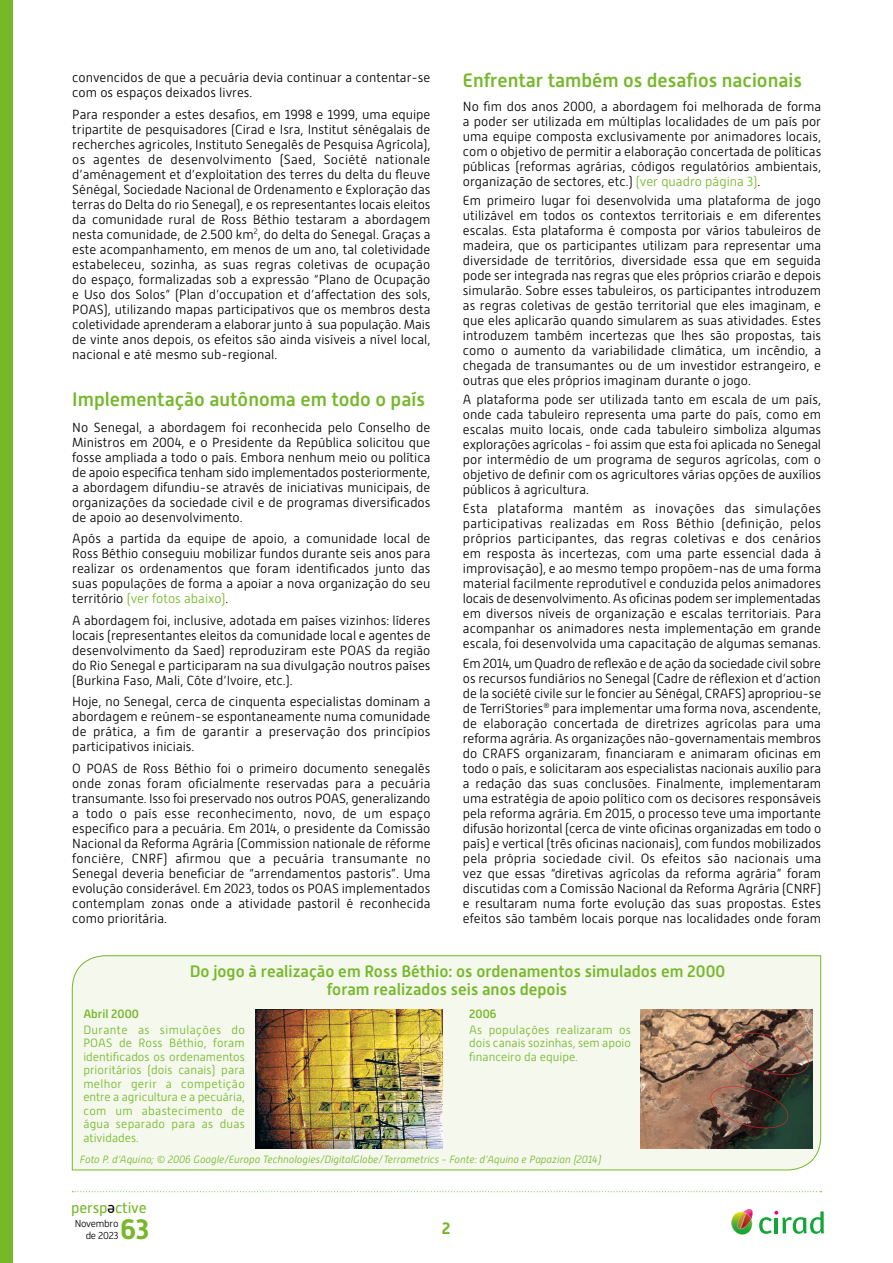
<style>
.page{position:relative;width:893px;height:1263px;background:#fff}
.page>*{position:absolute;margin:0;border:0;box-sizing:border-box;transform-origin:0 0}
.t1{font:700 27.9px "Alwyn New";color:#76b82a}
.T1_LL{font:500 19.5px "Alwyn New";color:#76b82a}
.TXT_COURANT_LL{font:500 16.5px/18px "Alwyn New";color:#76b82a}
.t2{font:700 16.5px "Alwyn New";color:#76b82a}
.t3{font:15.15px "Alwyn New";letter-spacing:-.01em;color:#76b82a}
.t4{font:15.15px "Alwyn New";color:#000}
.TXT_COURANT_LL-2{font:300 13.2px/15px "Alwyn New";color:#000;text-align:justify}
.TXT_COURANT_LL-3{font:300 12px/13.5px "Alwyn New";color:#76b82a;text-align:justify}
.TXT_COURANT_LL-4{font:500 12px "Alwyn New";color:#76b82a}
.TXT_COURANT_LL-5{font:italic 300 10.5px "Alwyn New";color:#76b82a}
.t5{font:300 10.05px/12px "Alwyn New";letter-spacing:-.025em;color:#000;text-align:right}
.s1{color:#76b82a}
</style>
<div class="page">
<svg style="left:72px;top:1191px;width:750px;height:1px"></svg>
<div style="left:0;top:0;width:13px;height:1263px;background:#76b82a"></div>
<svg style="left:731px;top:1209px;width:22px;height:26px"></svg>
<svg style="left:759px;top:1211px;width:65px;height:23px"></svg>
<div style="left:72px;top:955px;width:749px;height:215px;background:#f4f8ed"></div>
<img style="left:256px;top:1009px;width:186px;height:140px">
<img style="left:641px;top:1009px;width:171px;height:140px">
<p class="T1_LL" style="left:463px;top:69px;width:341px">Enfrentar também os desafios nacionais</p>
<p class="TXT_COURANT_LL-2" style="left:463px;top:99px;width:360px">No fim dos anos 2000, a abordagem foi melhorada de forma a poder ser utilizada em múltiplas localidades de um país por uma equipe composta exclusivamente por animadores locais, com o objetivo de permitir a elaboração concertada de políticas públicas (reformas agrárias, códigos regulatórios ambientais, organização de sectores, etc.) <span class="s1">(ver quadro página 3)</span>.</p>
<p class="TXT_COURANT_LL-2" style="left:463px;top:193px;width:360px">Em primeiro lugar foi desenvolvida uma plataforma de jogo utilizável em todos os contextos territoriais e em diferentes escalas. Esta plataforma é composta por vários tabuleiros de madeira, que os participantes utilizam para representar uma diversidade de territórios, diversidade essa que em seguida pode ser integrada nas regras que eles próprios criarão e depois simularão. Sobre esses tabuleiros, os participantes introduzem as regras coletivas de gestão territorial que eles imaginam, e que eles aplicarão quando simularem as suas atividades. Estes introduzem também incertezas que lhes são propostas, tais como o aumento da variabilidade climática, um incêndio, a chegada de transumantes ou de um investidor estrangeiro, e outras que eles próprios imaginam durante o jogo.</p>
<p class="TXT_COURANT_LL-2" style="left:463px;top:392px;width:360px">A plataforma pode ser utilizada tanto em escala de um país, onde cada tabuleiro representa uma parte do país, como em escalas muito locais, onde cada tabuleiro simboliza algumas explorações agrícolas - foi assim que esta foi aplicada no Senegal por intermédio de um programa de seguros agrícolas, com o objetivo de definir com os agricultores várias opções de auxílios públicos à agricultura.</p>
<p class="TXT_COURANT_LL-2" style="left:463px;top:501px;width:360px">Esta plataforma mantém as inovações das simulações participativas realizadas em Ross Béthio (definição, pelos próprios participantes, das regras coletivas e dos cenários em resposta às incertezas, com uma parte essencial dada à improvisação), e ao mesmo tempo propõem-nas de uma forma material facilmente reprodutível e conduzida pelos animadores locais de desenvolvimento. As oficinas podem ser implementadas em diversos níveis de organização e escalas territoriais. Para acompanhar os animadores nesta implementação em grande escala, foi desenvolvida uma capacitação de algumas semanas.</p>
<p class="TXT_COURANT_LL-2" style="left:463px;top:656px;width:360px">Em 2014, um Quadro de reflexão e de ação da sociedade civil sobre os recursos fundiários no Senegal (Cadre de réflexion et d’action de la société civile sur le foncier au Sénégal, CRAFS) apropriou-se de TerriStories<sup>®</sup> para implementar uma forma nova, ascendente, de elaboração concertada de diretrizes agrícolas para uma reforma agrária. As organizações não-governamentais membros do CRAFS organizaram, financiaram e animaram oficinas em todo o país, e solicitaram aos especialistas nacionais auxílio para a redação das suas conclusões. Finalmente, implementaram uma estratégia de apoio político com os decisores responsáveis pela reforma agrária. Em 2015, o processo teve uma importante difusão horizontal (cerca de vinte oficinas organizadas em todo o país) e vertical (três oficinas nacionais), com fundos mobilizados pela própria sociedade civil. Os efeitos são nacionais uma vez que essas “diretivas agrícolas da reforma agrária” foram discutidas com a Comissão Nacional da Reforma Agrária (CNRF) e resultaram numa forte evolução das suas propostas. Estes efeitos são também locais porque nas localidades onde foram</p>
<p class="TXT_COURANT_LL" style="left:327px;top:962px;width:400px;text-indent:-137px">Do jogo à realização em Ross Béthio: os ordenamentos simulados em 2000 foram realizados seis anos depois</p>
<p class="TXT_COURANT_LL-2" style="left:72px;top:70px;width:360px">convencidos de que a pecuária devia continuar a contentar-se com os espaços deixados livres.</p>
<p class="TXT_COURANT_LL-2" style="left:72px;top:107px;width:360px">Para responder a estes desafios, em 1998 e 1999, uma equipe tripartite de pesquisadores (Cirad e Isra, Institut sénégalais de recherches agricoles, Instituto Senegalês de Pesquisa Agrícola), os agentes de desenvolvimento (Saed, Société nationale d’aménagement et d’exploitation des terres du delta du fleuve Sénégal, Sociedade Nacional de Ordenamento e Exploração das terras do Delta do rio Senegal), e os representantes locais eleitos da comunidade rural de Ross Béthio testaram a abordagem nesta comunidade, de 2.500 km<sup>2</sup>, do delta do Senegal. Graças a este acompanhamento, em menos de um ano, tal coletividade estabeleceu, sozinha, as suas regras coletivas de ocupação do espaço, formalizadas sob a expressão “Plano de Ocupação e Uso dos Solos” (Plan d’occupation et d’affectation des sols, POAS), utilizando mapas participativos que os membros desta coletividade aprenderam a elaborar junto à sua população. Mais de vinte anos depois, os efeitos são ainda visíveis a nível local, nacional e até mesmo sub-regional.</p>
<p class="T1_LL" style="left:72px;top:388px;width:354px">Implementação autônoma em todo o país</p>
<p class="TXT_COURANT_LL-2" style="left:72px;top:420px;width:360px">No Senegal, a abordagem foi reconhecida pelo Conselho de Ministros em 2004, e o Presidente da República solicitou que fosse ampliada a todo o país. Embora nenhum meio ou política de apoio específica tenham sido implementados posteriormente, a abordagem difundiu-se através de iniciativas municipais, de organizações da sociedade civil e de programas diversificados de apoio ao desenvolvimento.</p>
<p class="TXT_COURANT_LL-2" style="left:72px;top:531px;width:360px">Após a partida da equipe de apoio, a comunidade local de Ross Béthio conseguiu mobilizar fundos durante seis anos para realizar os ordenamentos que foram identificados junto das suas populações de forma a apoiar a nova organização do seu território <span class="s1">(ver fotos abaixo)</span>.</p>
<p class="TXT_COURANT_LL-2" style="left:72px;top:613px;width:360px">A abordagem foi, inclusive, adotada em países vizinhos: líderes locais (representantes eleitos da comunidade local e agentes de desenvolvimento da Saed) reproduziram este POAS da região do Rio Senegal e participaram na sua divulgação noutros países (Burkina Faso, Mali, Côte d’Ivoire, etc.).</p>
<p class="TXT_COURANT_LL-2" style="left:72px;top:694px;width:360px">Hoje, no Senegal, cerca de cinquenta especialistas dominam a abordagem e reúnem-se espontaneamente numa comunidade de prática, a fim de garantir a preservação dos princípios participativos iniciais.</p>
<p class="TXT_COURANT_LL-2" style="left:72px;top:761px;width:360px">O POAS de Ross Béthio foi o primeiro documento senegalês onde zonas foram oficialmente reservadas para a pecuária transumante. Isso foi preservado nos outros POAS, generalizando a todo o país esse reconhecimento, novo, de um espaço específico para a pecuária. Em 2014, o presidente da Comissão Nacional da Reforma Agrária (Commission nationale de réforme foncière, CNRF) afirmou que a pecuária transumante no Senegal deveria beneficiar de “arrendamentos pastoris”. Uma evolução considerável. Em 2023, todos os POAS implementados contemplam zonas onde a atividade pastoril é reconhecida como prioritária.</p>
<p class="TXT_COURANT_LL-4" style="left:83px;top:1007px;width:57px">Abril 2000</p>
<p class="TXT_COURANT_LL-3" style="left:83px;top:1023px;width:163px">Durante as simulações do POAS de Ross Béthio, foram identificados os ordenamentos prioritários (dois canais) para melhor gerir a competição entre a agricultura e a pecuária, com um abastecimento de água separado para as duas atividades.</p>
<p class="TXT_COURANT_LL-4" style="left:469px;top:1007px;width:29px">2006</p>
<p class="TXT_COURANT_LL-3" style="left:469px;top:1023px;width:163px">As populações realizaram os dois canais sozinhas, sem apoio financeiro da equipe.</p>
<p class="TXT_COURANT_LL-5" style="left:80px;top:1154px;width:523px">Foto P. d’Aquino; © 2006 Google/Europa Technologies/DigitalGlobe/Terrametrics - Fonte: d’Aquino e Papazian (2014)</p>
<p class="t3" style="left:71px;top:1199px;width:77px">persp ctive</p>
<p class="t4" style="left:115px;top:1219px;width:9px;rotate:-180deg">e</p>
<h1 class="t1" style="left:121px;top:1213px;width:30px">63</h1>
<p class="t5" style="left:75px;top:1217px;width:45px">Novembro de 2023</p>
<p class="t2" style="left:442px;top:1219px;width:10px">2</p>
</div>
